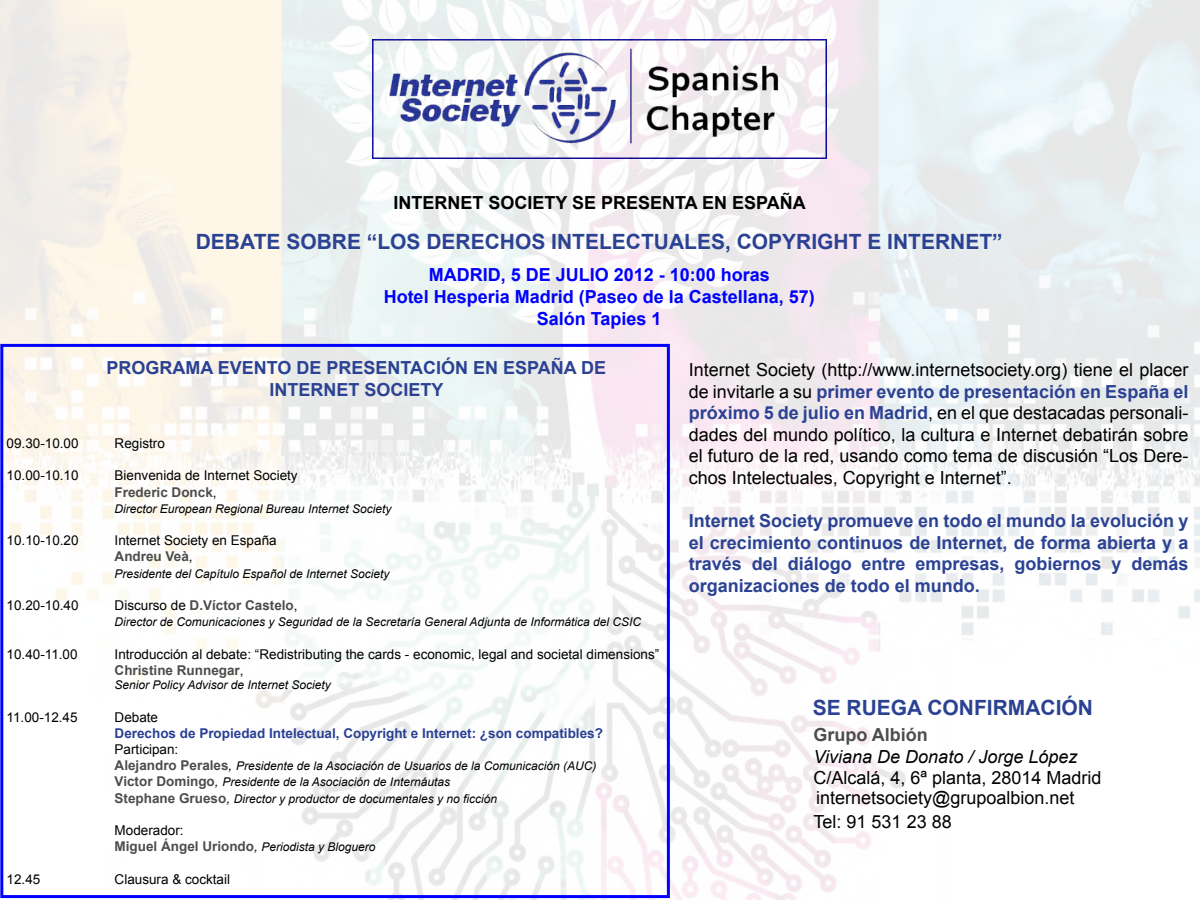
<style>
.page{position:relative;width:1200px;height:900px;background:#fff}
.page>*{position:absolute;margin:0;border:0;box-sizing:border-box;transform-origin:0 0}
.t1{font:700 21px "Arial";color:#2b4293}
.t2{font:18px/21.6px "Arial";color:#000;text-align:justify}
.t3{font:700 18px/21.6px "Arial";color:#2b4293;text-align:justify}
.t4{font:700 18px/21.6px "Arial";color:#00f;text-align:center}
.t5{font:700 18px "Arial";color:#000}
.t6{font:italic 18px "Arial";color:#000}
.t7{font:700 18px "Arial";color:#4d4d4d}
.t8{font:13.5px/16.2px "Arial";color:#000}
.t9{font:700 13.5px "Arial";color:#2b4094}
.t10{font:700 13.5px "Arial";color:#4d4d4d}
.t11{font:italic 12px/16.2px "Arial";color:#000}
.s1{font-weight:700;color:#2b4293}
.s2{font-weight:700;color:#4d4d4d}
.s3{font-weight:400;color:#000}
.s4{font-weight:700;font-style:normal;font-size:13.5px;color:#4d4d4d}
.s5{font-size:13.5px}
</style>
<div class="page">
<img style="left:0;top:0;width:1200px;height:900px">
<div style="left:0;top:344px;width:670px;height:554px;border:3px solid #00f"></div>
<img style="left:373px;top:39px;width:453px;height:120px">
<h2 class="t5" style="left:393px;top:191px;width:414px">INTERNET SOCIETY SE PRESENTA EN ESPAÑA</h2>
<h1 class="t1" style="left:196px;top:227px;width:809px">DEBATE SOBRE “LOS DERECHOS INTELECTUALES, COPYRIGHT E INTERNET”</h1>
<h2 class="t4" style="left:384px;top:265px;width:433px">MADRID, 5 DE JULIO 2012 - 10:00 horas<br>Hotel Hesperia Madrid (Paseo de la Castellana, 57)<br>Salón Tapies 1</h2>
<p class="t2" style="left:689px;top:359px;width:501px">Internet Society (http://www.internetsociety.org) tiene el placer de invitarle a su <span class="s1">primer evento de presentación en España el próximo 5 de julio en Madrid</span>, en el que destacadas personali&shy;dades del mundo político, la cultura e Internet debatirán sobre el futuro de la red, usando como tema de discusión “Los Dere&shy;chos Intelectuales, Copyright e Internet”.</p>
<h2 class="t3" style="left:689px;top:511px;width:501px">Internet Society promueve en todo el mundo la evolución y el crecimiento continuos de Internet, de forma abierta y a través del diálogo entre empresas, gobiernos y demás organizaciones de todo el mundo.</h2>
<h2 class="t3" style="left:106px;top:358px;width:501px;text-align:center">PROGRAMA EVENTO DE PRESENTACIÓN EN ESPAÑA DE<br>INTERNET SOCIETY</h2>
<p class="t8" style="left:7px;top:435px;width:74px">09.30-10.00</p>
<p class="t8" style="left:115px;top:435px;width:52px">Registro</p>
<p class="t8" style="left:7px;top:468px;width:74px">10.00-10.10</p>
<p class="t8" style="left:115px;top:468px;width:185px">Bienvenida de Internet Society<br><span class="s2">Frederic Donck</span>,</p>
<p class="t11" style="left:115px;top:501px;width:278px">Director European Regional Bureau Internet Society</p>
<p class="t8" style="left:7px;top:533px;width:74px">10.10-10.20</p>
<p class="t8" style="left:115px;top:533px;width:164px">Internet Society en España<br><span class="s2">Andreu Veà</span>,</p>
<p class="t11" style="left:115px;top:566px;width:276px">Presidente del Capítulo Español de Internet Society</p>
<p class="t8" style="left:7px;top:597px;width:74px">10.20-10.40</p>
<p class="t10" style="left:115px;top:596px;width:185px"><span class="s3">Discurso de</span> D.Víctor Castelo<span class="s3">,</span></p>
<p class="t11" style="left:115px;top:614px;width:528px">Director de Comunicaciones y Seguridad de la Secretaría General Adjunta de Informática del CSIC</p>
<p class="t8" style="left:7px;top:646px;width:73px">10.40-11.00</p>
<p class="t8" style="left:115px;top:646px;width:546px">Introducción al debate: “Redistributing the cards - economic, legal and societal dimensions”<br><span class="s2">Christine Runnegar</span>,</p>
<p class="t11" style="left:115px;top:677px;width:218px">Senior Policy Advisor de Internet Society</p>
<p class="t8" style="left:7px;top:709px;width:73px">11.00-12.45</p>
<p class="t8" style="left:115px;top:709px;width:45px">Debate</p>
<p class="t9" style="left:115px;top:724px;width:490px">Derechos de Propiedad Intelectual, Copyright e Internet: ¿son compatibles?</p>
<p class="t8" style="left:115px;top:741px;width:65px">Participan:</p>
<p class="t11" style="left:115px;top:758px;width:483px"><span class="s4">Alejandro Perales</span><span class="s5">,</span> Presidente de la Asociación de Usuarios de la Comunicación (AUC)<br><span class="s4">Victor Domingo</span><span class="s5">,</span> Presidente de la Asociación de Internáutas<br><span class="s4">Stephane Grueso</span><span class="s5">,</span> Director y productor de documentales y no ficción</p>
<p class="t8" style="left:115px;top:822px;width:71px">Moderador:</p>
<p class="t11" style="left:115px;top:839px;width:263px"><span class="s4">Miguel Ángel Uriondo</span><span class="s5">,</span> Periodista y Bloguero</p>
<p class="t8" style="left:7px;top:871px;width:35px">12.45</p>
<p class="t8" style="left:115px;top:871px;width:117px">Clausura &amp; cocktail</p>
<h1 class="t1" style="left:813px;top:694px;width:282px">SE RUEGA CONFIRMACIÓN</h1>
<h2 class="t7" style="left:814px;top:723px;width:116px">Grupo Albión</h2>
<h2 class="t6" style="left:814px;top:745px;width:265px">Viviana De Donato / Jorge López</h2>
<h2 class="t2" style="left:814px;top:767px;width:289px">C/Alcalá, 4, 6ª planta, 28014 Madrid</h2>
<h2 class="t2" style="left:814px;top:811px;width:140px">Tel: 91 531 23 88</h2>
<h2 class="t2" style="left:816px;top:787px;width:260px">internetsociety@grupoalbion.net</h2>
</div>
